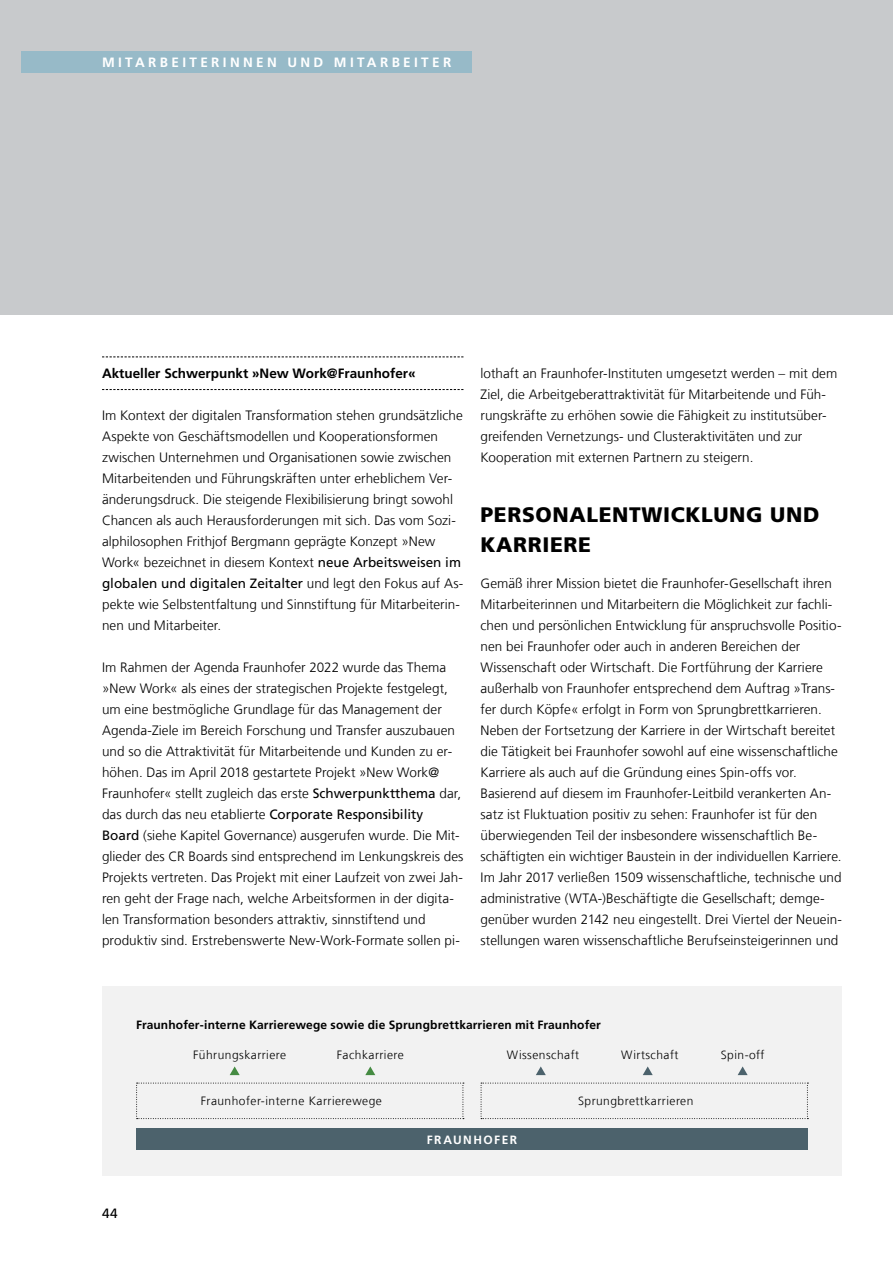
<style>
.page{position:relative;width:893px;height:1263px;background:#fff}
.page>*{position:absolute;margin:0;border:0;box-sizing:border-box;transform-origin:0 0}
.t1{font:900 21px/30px "Frutiger LT Com";letter-spacing:.03em;color:#000}
.t2{font:300 13.5px/21px "Frutiger LT Com";letter-spacing:.005em;color:#000}
.t3{font:700 13.5px "Frutiger LT Com";color:#000}
.t4{font:700 13.5px "Frutiger LT Com";letter-spacing:.25em;color:#fff}
.t5{font:13.5px "Frutiger LT Com";color:#000}
.t6{font:300 12px "Frutiger LT Com";letter-spacing:.04em;color:#000}
.t7{font:700 12px "Frutiger LT Com";letter-spacing:.01em;color:#000}
.t8{font:700 12px "Frutiger LT Com";letter-spacing:.12em;color:#fff}
.s1{font-weight:400}
</style>
<div class="page">
<div style="left:0;top:0;width:893px;height:315px;background:#c8cacc"></div>
<svg style="left:102px;top:356px;width:361px;height:1px"></svg>
<svg style="left:102px;top:389px;width:361px;height:1px"></svg>
<div style="left:21px;top:51px;width:451px;height:21px;background:#97bac8"></div>
<div style="left:102px;top:987px;width:740px;height:189px;background:#f2f2f2"></div>
<div style="left:136px;top:1129px;width:672px;height:21px;background:#4c626c"></div>
<svg style="left:136px;top:1083px;width:328px;height:36px"></svg>
<svg style="left:481px;top:1083px;width:327px;height:36px"></svg>
<svg style="left:230px;top:1066px;width:10px;height:9px"></svg>
<svg style="left:365px;top:1066px;width:10px;height:9px"></svg>
<svg style="left:536px;top:1066px;width:10px;height:9px"></svg>
<svg style="left:643px;top:1066px;width:10px;height:9px"></svg>
<svg style="left:738px;top:1066px;width:10px;height:9px"></svg>
<p class="t4" style="left:102px;top:54px;width:351px">MITARBEITERINNEN UND MITARBEITER</p>
<p class="t3" style="left:102px;top:365px;width:315px">Aktueller Schwerpunkt »New Work@Fraunhofer«</p>
<p class="t2" style="left:102px;top:405px;width:363px">Im Kontext der digitalen Transformation stehen grundsätzliche Aspekte von Geschäftsmodellen und Kooperationsformen zwischen Unternehmen und Organisationen sowie zwischen Mitarbeitenden und Führungskräften unter erheblichem Ver&shy;änderungsdruck. Die steigende Flexibilisierung bringt sowohl Chancen als auch Herausforderungen mit sich. Das vom Sozi&shy;alphilosophen Frithjof Bergmann geprägte Konzept »New Work« bezeichnet in diesem Kontext <span class="s1">neue Arbeitsweisen im globalen und digitalen Zeitalter</span> und legt den Fokus auf As&shy;pekte wie Selbstentfaltung und Sinnstiftung für Mitarbeiterin&shy;nen und Mitarbeiter.</p>
<p class="t2" style="left:102px;top:657px;width:363px">Im Rahmen der Agenda Fraunhofer 2022 wurde das Thema »New Work« als eines der strategischen Projekte festgelegt, um eine bestmögliche Grundlage für das Management der Agenda-Ziele im Bereich Forschung und Transfer auszubauen und so die Attraktivität für Mitarbeitende und Kunden zu er&shy;höhen. Das im April 2018 gestartete Projekt »New Work@ Fraunhofer« stellt zugleich das erste <span class="s1">Schwerpunktthema</span> dar, das durch das neu etablierte <span class="s1">Corporate Responsibility Board</span> (siehe Kapitel Governance) ausgerufen wurde. Die Mit&shy;glieder des CR Boards sind entsprechend im Lenkungskreis des Projekts vertreten. Das Projekt mit einer Laufzeit von zwei Jah&shy;ren geht der Frage nach, welche Arbeitsformen in der digita&shy;len Transformation besonders attraktiv, sinnstiftend und produktiv sind. Erstrebenswerte New-Work-Formate sollen pi-</p>
<p class="t2" style="left:480px;top:363px;width:358px">lothaft an Fraunhofer-Instituten umgesetzt werden – mit dem Ziel, die Arbeitgeberattraktivität für Mitarbeitende und Füh&shy;rungskräfte zu erhöhen sowie die Fähigkeit zu institutsüber&shy;greifenden Vernetzungs- und Clusteraktivitäten und zur Kooperation mit externen Partnern zu steigern.</p>
<h1 class="t1" style="left:480px;top:499px;width:340px">PERSONALENTWICKLUNG UND<br>KARRIERE</h1>
<p class="t2" style="left:480px;top:573px;width:363px">Gemäß ihrer Mission bietet die Fraunhofer-Gesellschaft ihren Mitarbeiterinnen und Mitarbeitern die Möglichkeit zur fachli&shy;chen und persönlichen Entwicklung für anspruchsvolle Positio&shy;nen bei Fraunhofer oder auch in anderen Bereichen der Wissenschaft oder Wirtschaft. Die Fortführung der Karriere außerhalb von Fraunhofer entsprechend dem Auftrag »Trans&shy;fer durch Köpfe« erfolgt in Form von Sprungbrettkarrieren.<br>Neben der Fortsetzung der Karriere in der Wirtschaft bereitet die Tätigkeit bei Fraunhofer sowohl auf eine wissenschaftliche Karriere als auch auf die Gründung eines Spin-offs vor.<br>Basierend auf diesem im Fraunhofer-Leitbild verankerten An&shy;satz ist Fluktuation positiv zu sehen: Fraunhofer ist für den überwiegenden Teil der insbesondere wissenschaftlich Be&shy;schäftigten ein wichtiger Baustein in der individuellen Karriere.<br>Im Jahr 2017 verließen 1509 wissenschaftliche, technische und administrative (WTA-)Beschäftigte die Gesellschaft; demge&shy;genüber wurden 2142 neu eingestellt. Drei Viertel der Neuein&shy;stellungen waren wissenschaftliche Berufseinsteigerinnen und</p>
<p class="t7" style="left:136px;top:1017px;width:466px">Fraunhofer-interne Karrierewege sowie die Sprungbrettkarrieren mit Fraunhofer</p>
<p class="t6" style="left:193px;top:1048px;width:94px">Führungskarriere</p>
<p class="t6" style="left:337px;top:1048px;width:69px">Fachkarriere</p>
<p class="t6" style="left:507px;top:1048px;width:74px">Wissenschaft</p>
<p class="t6" style="left:621px;top:1048px;width:59px">Wirtschaft</p>
<p class="t6" style="left:721px;top:1048px;width:45px">Spin-off</p>
<p class="t6" style="left:201px;top:1094px;width:183px">Fraunhofer-interne Karrierewege</p>
<p class="t6" style="left:578px;top:1094px;width:117px">Sprungbrettkarrieren</p>
<p class="t5" style="left:102px;top:1205px;width:17px">44</p>
<p class="t8" style="left:427px;top:1133px;width:92px">FRAUNHOFER</p>
</div>
